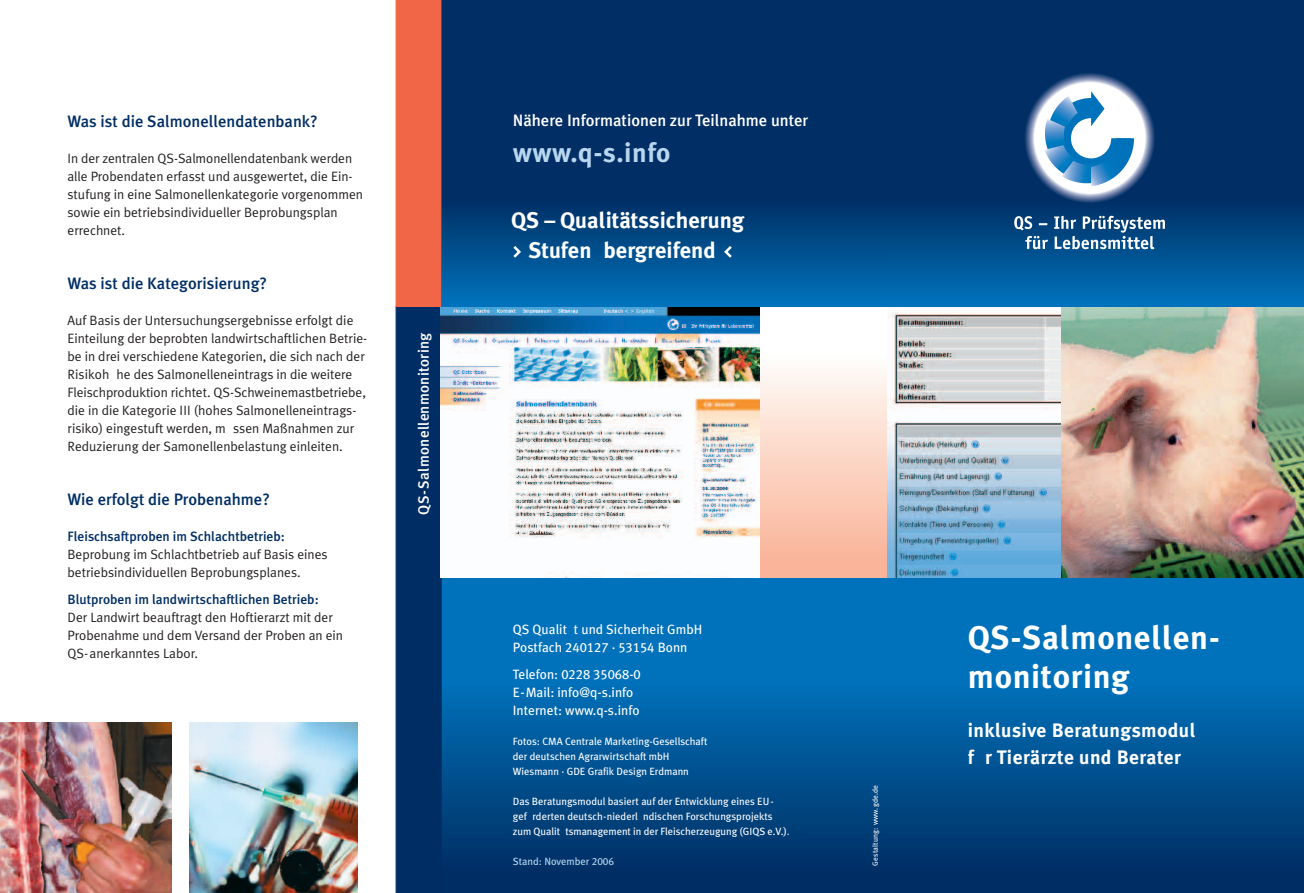
<style>
.page{position:relative;width:1304px;height:893px;background:#fff}
.page>*{position:absolute;margin:0;border:0;box-sizing:border-box;transform-origin:0 0}
.t1{font:700 33px/39px "Meta Plus";letter-spacing:.02em;color:#fff}
.t2{font:700 27px "Meta Plus";letter-spacing:.02em;color:#b9d6ef}
.t3{font:700 22.5px/30px "Meta Plus";color:#fff;text-align:center}
.t4{font:700 19.5px/27px "Meta Plus";letter-spacing:.02em;color:#fff}
.t5{font:500 16.5px "Meta Plus";color:#002e64}
.t6{font:500 16.5px "Meta Plus";color:#fff}
.t7{font:500 15px "Meta Plus";letter-spacing:.02em;color:#fff}
.t8{font:13.5px/18px "Meta Plus Normal";color:#231f20}
.t9{font:13.5px/18px "Meta Plus";color:#fff}
.t10{font:500 13.5px "Meta Plus";color:#002e64}
.t11{font:13.5px "Meta Plus Book Caps";color:#fff}
.t12{font:10.5px/15px "Meta Plus";color:#fff}
.t13{font:10.5px "Meta Plus";color:#b9d6ef}
.t14{font:7.5px "Meta Plus";letter-spacing:.02em;color:#fff}
.s1{font-family:"Meta Plus Book Caps"}
.s2{font-family:"Meta Plus"}
.s3{color:#b9d6ef}
</style>
<div class="page">
<svg style="left:887px;top:0;width:417px;height:307px;background:#033d77"></svg>
<svg style="left:887px;top:577px;width:417px;height:316px;background:#00589a"></svg>
<svg style="left:442px;top:577px;width:445px;height:316px;background:#00589a"></svg>
<svg style="left:1014px;top:216px;width:18px;height:14px"></svg>
<svg style="left:1039px;top:223px;width:8px;height:2px"></svg>
<svg style="left:1025px;top:236px;width:23px;height:13px"></svg>
<svg style="left:1054px;top:216px;width:111px;height:33px"></svg>
<div style="left:1035px;top:83px;width:110px;height:110px;background:#fff;border-radius:50%"></div>
<svg style="left:1040px;top:91px;width:94px;height:98px"></svg>
<img style="left:0;top:723px;width:172px;height:170px">
<img style="left:189px;top:723px;width:169px;height:170px">
<svg style="left:441px;top:0;width:446px;height:307px;background:#003a74"></svg>
<div style="left:759px;top:307px;width:128px;height:270px;background:linear-gradient(to bottom,#fff,#f9b094)"></div>
<img style="left:887px;top:307px;width:417px;height:270px">
<svg style="left:511px;top:243px;width:12px;height:17px"></svg>
<svg style="left:722px;top:243px;width:12px;height:17px"></svg>
<hr style="left:441px;top:1px;width:1px;height:892px;background:#231f20">
<svg style="left:396px;top:0;width:45px;height:893px;background:#53415a"></svg>
<img style="left:441px;top:307px;width:318px;height:270px">
<p class="t5" style="left:68px;top:112px;width:252px">Was ist die Salmonellendatenbank?</p>
<p class="t8" style="left:68px;top:149px;width:297px">In der zentralen QS-Salmonellendatenbank werden alle Probendaten erfasst und ausgewertet, die Ein&shy;stufung in eine Salmonellenkategorie vorgenommen sowie ein betriebsindividueller Beprobungsplan errechnet.</p>
<p class="t5" style="left:68px;top:274px;width:201px">Was ist die Kategorisierung?</p>
<p class="t8" style="left:68px;top:311px;width:301px">Auf Basis der Untersuchungsergebnisse erfolgt die Einteilung der beprobten landwirtschaftlichen Betrie&shy;be in drei verschiedene Kategorien, die sich nach der Risikoh he des Salmonelleneintrags in die weitere Fleischproduktion richtet. QS-Schweinemastbetriebe, die in die Kategorie III (hohes Salmonelleneintrags&shy;risiko) eingestuft werden, m ssen Maßnahmen zur Reduzierung der Samonellenbelastung einleiten.</p>
<p class="t5" style="left:68px;top:490px;width:204px">Wie erfolgt die Probenahme?</p>
<p class="t10" style="left:68px;top:528px;width:219px">Fleischsaftproben im Schlachtbetrieb:</p>
<p class="t8" style="left:68px;top:545px;width:262px">Beprobung im Schlachtbetrieb auf Basis eines betriebsindividuellen Beprobungsplanes.</p>
<p class="t10" style="left:68px;top:591px;width:253px">Blutproben im landwirtschaftlichen Betrieb:</p>
<p class="t8" style="left:68px;top:608px;width:277px">Der Landwirt beauftragt den Hoftierarzt mit der<br>Probenahme und dem Versand der Proben an ein<br>QS-anerkanntes Labor.</p>
<p class="t7" style="left:415px;top:515px;width:184px;rotate:-90deg">QS-Salmonellenmonitoring</p>
<p class="t6" style="left:513px;top:111px;width:297px">Nähere Informationen zur Teilnahme unter</p>
<h2 class="t2" style="left:513px;top:137px;width:159px">www.q-s.info</h2>
<h3 class="t3" style="left:511px;top:206px;width:235px">QS – Qualitätssicherung<br>Stufen bergreifend</h3>
<p class="t9" style="left:513px;top:621px;width:191px">QS Qualit t und Sicherheit GmbH<br>Postfach <span class="s1">240127 · 53154</span> Bonn</p>
<p class="t11" style="left:513px;top:667px;width:129px"><span class="s2">Telefon:</span> 0228 35068-0</p>
<p class="t9" style="left:513px;top:684px;width:128px">E-Mail: info@q-s.info<br>Internet: www.q-s.info</p>
<p class="t12" style="left:513px;top:734px;width:196px">Fotos: CMA Centrale Marketing-Gesellschaft der deutschen Agrarwirtschaft mbH<br>Wiesmann · GDE Grafik Design Erdmann</p>
<p class="t12" style="left:513px;top:794px;width:278px">Das Beratungsmodul basiert auf der Entwicklung eines EU&shy;gef rderten deutsch-niederl ndischen Forschungsprojekts zum Qualit tsmanagement in der Fleischerzeugung (GIQS e.V.)<span class="s3">.</span></p>
<p class="t13" style="left:513px;top:856px;width:103px">Stand: November <span class="s1">2006</span></p>
<p class="t14" style="left:871px;top:866px;width:82px;rotate:-90deg">Gestaltung: www.gde.de</p>
<h1 class="t1" style="left:968px;top:618px;width:254px">QS-Salmonellen&shy;monitoring</h1>
<h3 class="t4" style="left:968px;top:716px;width:229px">inklusive Beratungsmodul f r Tierärzte und Berater</h3>
</div>
